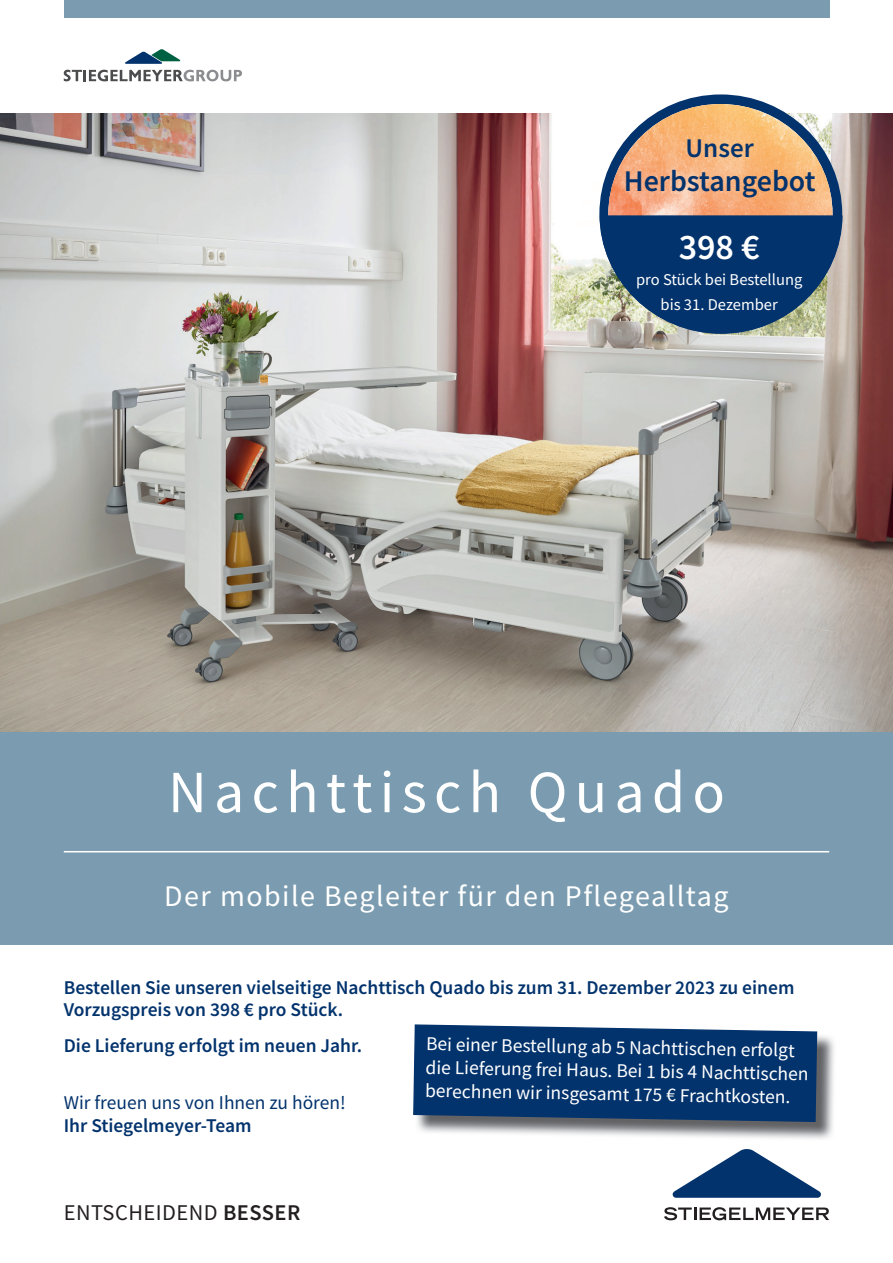
<style>
.page{position:relative;width:893px;height:1263px;background:#fff}
.page>*{position:absolute;margin:0;border:0;box-sizing:border-box;transform-origin:0 0}
.t1{font:60px "Source Sans Pro";letter-spacing:.12em;color:#fff}
.t2{font:600 36px "Source Sans Pro";color:#fff}
.t3{font:30px "Source Sans Pro";letter-spacing:.05em;color:#fff}
.t4{font:600 30px "Source Sans Pro";color:#03336d}
.t5{font:600 27px "Source Sans Pro";color:#03336d}
.t6{font:22.5px "Source Sans Pro";letter-spacing:.02em;color:#231f20}
.t7{font:600 19.5px/22.5px "Source Sans Pro";color:#03336d}
.t8{font:19.5px/23.4px "Source Sans Pro";color:#fff}
.t9{font:19.5px "Source Sans Pro";color:#03336d}
.t10{font:16.5px/25.5px "Source Sans Pro";color:#fff;text-align:center}
.s1{font-weight:600}
</style>
<div class="page">
<img style="left:0;top:114px;width:893px;height:618px">
<svg style="left:673px;top:1149px;width:148px;height:49px"></svg>
<svg style="left:664px;top:1207px;width:165px;height:13px"></svg>
<div style="left:0;top:732px;width:893px;height:212px;background:#7b9cb0"></div>
<hr style="left:64px;top:851px;width:765px;height:1px;background:#fff">
<img style="left:417px;top:1036px;width:417px;height:103px">
<svg style="left:413px;top:1024px;width:405px;height:99px;background:#133f74"></svg>
<div style="left:64px;top:0;width:765px;height:18px;background:#7b9cb0"></div>
<svg style="left:64px;top:70px;width:178px;height:11px"></svg>
<svg style="left:125px;top:49px;width:55px;height:15px"></svg>
<div style="left:599px;top:94px;width:243px;height:239px;background:#03336d;border-radius:50%"></div>
<img style="left:608px;top:104px;width:224px;height:111px">
<svg style="left:600px;top:215px;width:242px;height:119px"></svg>
<h3 class="t5" style="left:686px;top:131px;width:70px">Unser</h3>
<h3 class="t4" style="left:624px;top:162px;width:193px">Herbstangebot</h3>
<h2 class="t2" style="left:679px;top:224px;width:83px">398 €</h2>
<p class="t10" style="left:636px;top:267px;width:168px">pro Stück bei Bestellung bis 31. Dezember</p>
<h1 class="t1" style="left:168px;top:754px;width:558px">Nachttisch Quado</h1>
<h3 class="t3" style="left:164px;top:877px;width:566px">Der mobile Begleiter für den Pflegealltag</h3>
<p class="t7" style="left:64px;top:976px;width:732px">Bestellen Sie unseren vielseitige Nachttisch Quado bis zum 31. Dezember 2023 zu einem<br>Vorzugspreis von 398 € pro Stück.</p>
<p class="t7" style="left:64px;top:1033px;width:300px">Die Lieferung erfolgt im neuen Jahr.</p>
<p class="t9" style="left:64px;top:1090px;width:284px">Wir freuen uns von Ihnen zu hören!</p>
<p class="t7" style="left:64px;top:1114px;width:189px">Ihr Stiegelmeyer-Team</p>
<p class="t8" style="left:426px;top:1032px;width:384px;rotate:1deg">Bei einer Bestellung ab 5 Nachttischen erfolgt die Lieferung frei Haus. Bei 1 bis 4 Nachttischen berechnen wir insgesamt 175 € Frachtkosten.</p>
<p class="t6" style="left:64px;top:1198px;width:238px">ENTSCHEIDEND <span class="s1">BESSER</span></p>
</div>
